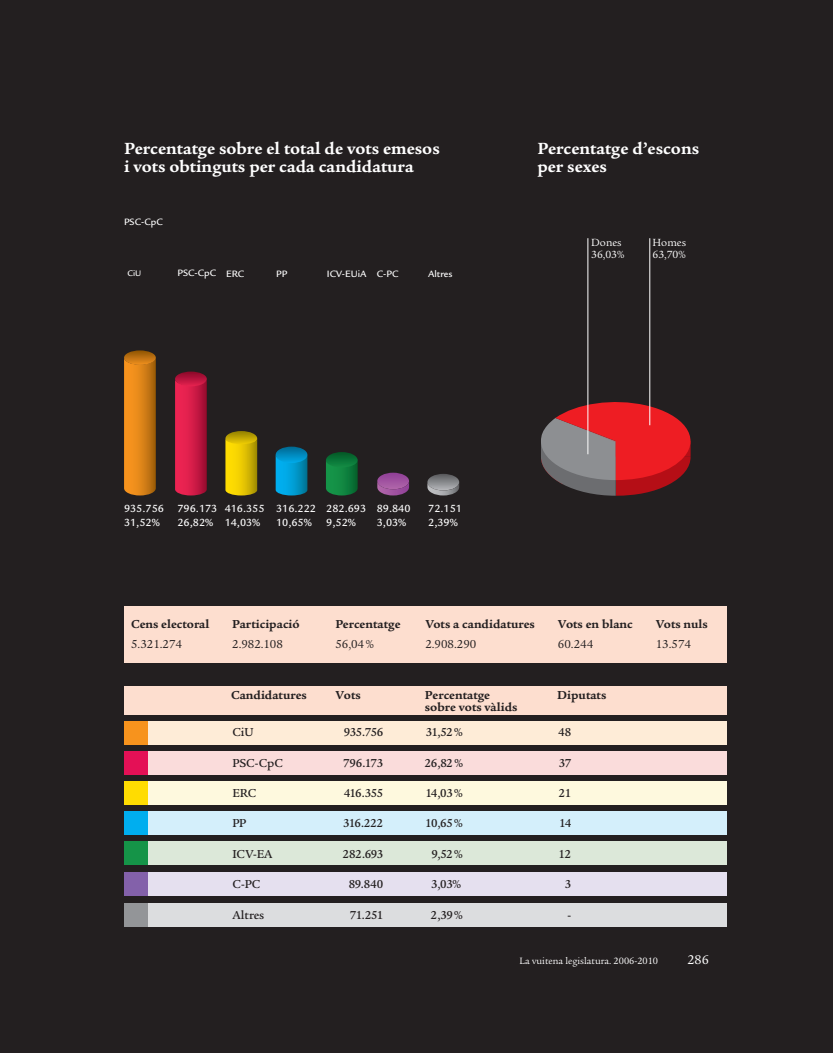
<style>
.page{position:relative;width:833px;height:1053px;background:#fff}
.page>*{position:absolute;margin:0;border:0;box-sizing:border-box;transform-origin:0 0}
.T4{font:700 17.5px/17.5px "Legacy Serif Std";color:#fff}
.t1{font:13.75px "Legacy Serif Std";color:#fff}
.Taula_Candidatures{font:500 12.5px "Legacy Serif Std";letter-spacing:-.02em;color:#231f20}
.Taula{font:700 12.5px "Legacy Serif Std";color:#231f20}
.Taules_2{font:700 12.5px "Legacy Serif Std";color:#231f20}
.Taula-2{font:12.5px "Legacy Serif Std";color:#231f20}
.Bi{font:500 11.25px "Legacy Sans Std";color:#fff}
.Bi-2{font:11.25px "Legacy Serif Std";color:#fff}
.Bi-3{font:500 10px "Legacy Sans Std";color:#fff}
.t2{font:10px "Legacy Serif Std";color:#fff}
.Bi-4{font:500 8.75px "Legacy Sans Std";color:#fff}
</style>
<div class="page">
<div style="left:0;top:0;width:822px;height:1052px;background:#231f20"></div>
<div style="left:822px;top:0;width:11px;height:1052px;background:#231f20"></div>
<svg style="left:541px;top:398px;width:150px;height:97px"></svg>
<hr style="left:587px;top:238px;width:1px;height:216px;background:#fff">
<hr style="left:649px;top:238px;width:1px;height:187px;background:#fff">
<svg style="left:124px;top:350px;width:32px;height:145px;background:#d17d17"></svg>
<svg style="left:175px;top:371px;width:32px;height:124px;background:#c71a44"></svg>
<svg style="left:225px;top:431px;width:32px;height:64px;background:#d2b503"></svg>
<svg style="left:326px;top:452px;width:32px;height:43px"></svg>
<svg style="left:276px;top:446px;width:31px;height:49px;background:#028ec0"></svg>
<svg style="left:377px;top:472px;width:32px;height:23px"></svg>
<svg style="left:427px;top:474px;width:32px;height:21px"></svg>
<div style="left:124px;top:721px;width:602px;height:23px;background:#feecd7"></div>
<div style="left:124px;top:781px;width:602px;height:23px;background:#fef9de"></div>
<div style="left:124px;top:811px;width:602px;height:23px;background:#d4effb"></div>
<div style="left:124px;top:841px;width:602px;height:23px;background:#dce8d9"></div>
<div style="left:124px;top:872px;width:602px;height:23px;background:#e5e0ef"></div>
<div style="left:124px;top:903px;width:602px;height:23px;background:#dcdddf"></div>
<div style="left:124px;top:721px;width:23px;height:23px;background:#f7931d"></div>
<div style="left:124px;top:751px;width:602px;height:23px;background:#fadcdb"></div>
<div style="left:124px;top:751px;width:23px;height:23px;background:#e41056"></div>
<div style="left:124px;top:606px;width:602px;height:56px;background:#fddecf"></div>
<div style="left:124px;top:686px;width:602px;height:28px;background:#fddecf"></div>
<div style="left:124px;top:781px;width:23px;height:23px;background:#ffdc01"></div>
<div style="left:124px;top:811px;width:23px;height:23px;background:#00aeef"></div>
<div style="left:124px;top:841px;width:23px;height:23px;background:#159448"></div>
<div style="left:124px;top:872px;width:23px;height:23px;background:#8361aa"></div>
<div style="left:124px;top:903px;width:23px;height:23px;background:#939598"></div>
<p class="T4" style="left:124px;top:140px;width:317px">Percentatge sobre el total de vots emesos</p>
<p class="T4" style="left:124px;top:157px;width:291px">i vots obtinguts per cada candidatura</p>
<p class="Bi-3" style="left:124px;top:216px;width:40px">PSC-CpC</p>
<p class="Bi-4" style="left:128px;top:268px;width:15px">CiU</p>
<p class="Bi-3" style="left:177px;top:267px;width:40px">PSC-CpC</p>
<p class="Bi-3" style="left:226px;top:268px;width:20px">ERC</p>
<p class="Bi-3" style="left:276px;top:268px;width:13px">PP</p>
<p class="Bi-3" style="left:327px;top:268px;width:41px">ICV-EUiA</p>
<p class="Bi-3" style="left:377px;top:268px;width:23px">C-PC</p>
<p class="Bi-3" style="left:428px;top:268px;width:26px">Altres</p>
<p class="T4" style="left:537px;top:140px;width:163px">Percentatge d’escons per sexes</p>
<p class="Bi-2" style="left:591px;top:235px;width:32px">Dones</p>
<p class="Bi-2" style="left:591px;top:248px;width:35px">36,03%</p>
<p class="Bi-2" style="left:652px;top:235px;width:35px">Homes</p>
<p class="Bi-2" style="left:652px;top:248px;width:35px">63,70%</p>
<p class="Bi" style="left:124px;top:502px;width:41px">935.756</p>
<p class="Bi" style="left:124px;top:515px;width:37px">31,52%</p>
<p class="Bi" style="left:177px;top:502px;width:41px">796.173</p>
<p class="Bi" style="left:177px;top:515px;width:37px">26,82%</p>
<p class="Bi" style="left:225px;top:502px;width:41px">416.355</p>
<p class="Bi" style="left:225px;top:515px;width:37px">14,03%</p>
<p class="Bi" style="left:276px;top:502px;width:41px">316.222</p>
<p class="Bi" style="left:276px;top:515px;width:37px">10,65%</p>
<p class="Bi" style="left:326px;top:502px;width:41px">282.693</p>
<p class="Bi" style="left:326px;top:515px;width:31px">9,52%</p>
<p class="Bi" style="left:377px;top:502px;width:35px">89.840</p>
<p class="Bi" style="left:377px;top:515px;width:31px">3,03%</p>
<p class="Bi" style="left:428px;top:502px;width:35px">72.151</p>
<p class="Bi" style="left:428px;top:515px;width:31px">2,39%</p>
<p class="Taula" style="left:131px;top:617px;width:80px">Cens electoral</p>
<p class="Taula" style="left:232px;top:617px;width:69px">Participació</p>
<p class="Taula" style="left:335px;top:617px;width:67px">Percentatge</p>
<p class="Taula" style="left:425px;top:617px;width:111px">Vots a candidatures</p>
<p class="Taula" style="left:558px;top:617px;width:76px">Vots en blanc</p>
<p class="Taula" style="left:656px;top:617px;width:54px">Vots nuls</p>
<p class="Taula-2" style="left:131px;top:637px;width:52px">5.321.274</p>
<p class="Taula-2" style="left:232px;top:637px;width:52px">2.982.108</p>
<p class="Taula-2" style="left:335px;top:637px;width:40px">56,04%</p>
<p class="Taula-2" style="left:425px;top:637px;width:52px">2.908.290</p>
<p class="Taula-2" style="left:558px;top:637px;width:37px">60.244</p>
<p class="Taula-2" style="left:656px;top:637px;width:37px">13.574</p>
<p class="Taules_2" style="left:231px;top:687px;width:77px">Candidatures</p>
<p class="Taules_2" style="left:335px;top:687px;width:27px">Vots</p>
<p class="Taules_2" style="left:425px;top:687px;width:67px">Percentatge</p>
<p class="Taules_2" style="left:557px;top:687px;width:51px">Diputats</p>
<p class="Taules_2" style="left:425px;top:699px;width:94px">sobre vots vàlids</p>
<p class="Taula_Candidatures" style="left:232px;top:725px;width:23px">CiU</p>
<p class="Taula_Candidatures" style="left:344px;top:725px;width:41px">935.756</p>
<p class="Taula_Candidatures" style="left:426px;top:725px;width:38px">31,52%</p>
<p class="Taula_Candidatures" style="left:558px;top:725px;width:14px">48</p>
<p class="Taula_Candidatures" style="left:232px;top:755px;width:52px">PSC-CpC</p>
<p class="Taula_Candidatures" style="left:343px;top:755px;width:42px">796.173</p>
<p class="Taula_Candidatures" style="left:425px;top:755px;width:40px">26,82%</p>
<p class="Taula_Candidatures" style="left:559px;top:755px;width:14px">37</p>
<p class="Taula_Candidatures" style="left:232px;top:785px;width:25px">ERC</p>
<p class="Taula_Candidatures" style="left:344px;top:785px;width:41px">416.355</p>
<p class="Taula_Candidatures" style="left:425px;top:785px;width:39px">14,03%</p>
<p class="Taula_Candidatures" style="left:559px;top:785px;width:14px">21</p>
<p class="Taula_Candidatures" style="left:232px;top:816px;width:15px">PP</p>
<p class="Taula_Candidatures" style="left:343px;top:816px;width:42px">316.222</p>
<p class="Taula_Candidatures" style="left:425px;top:816px;width:39px">10,65%</p>
<p class="Taula_Candidatures" style="left:559px;top:816px;width:14px">14</p>
<p class="Taula_Candidatures" style="left:232px;top:846px;width:42px">ICV-EA</p>
<p class="Taula_Candidatures" style="left:343px;top:846px;width:42px">282.693</p>
<p class="Taula_Candidatures" style="left:431px;top:846px;width:33px">9,52%</p>
<p class="Taula_Candidatures" style="left:558px;top:846px;width:14px">12</p>
<p class="Taula_Candidatures" style="left:232px;top:877px;width:30px">C-PC</p>
<p class="Taula_Candidatures" style="left:349px;top:877px;width:36px">89.840</p>
<p class="Taula_Candidatures" style="left:431px;top:877px;width:31px">3,03%</p>
<p class="Taula_Candidatures" style="left:565px;top:877px;width:8px">3</p>
<p class="Taula_Candidatures" style="left:232px;top:907px;width:33px">Altres</p>
<p class="Taula_Candidatures" style="left:350px;top:907px;width:35px">71.251</p>
<p class="Taula_Candidatures" style="left:431px;top:907px;width:33px">2,39%</p>
<p class="Taula_Candidatures" style="left:567px;top:907px;width:5px">-</p>
<p class="t2" style="left:519px;top:954px;width:140px">La vuitena legislatura. 2006-2010</p>
<p class="t1" style="left:687px;top:951px;width:23px">286</p>
</div>
